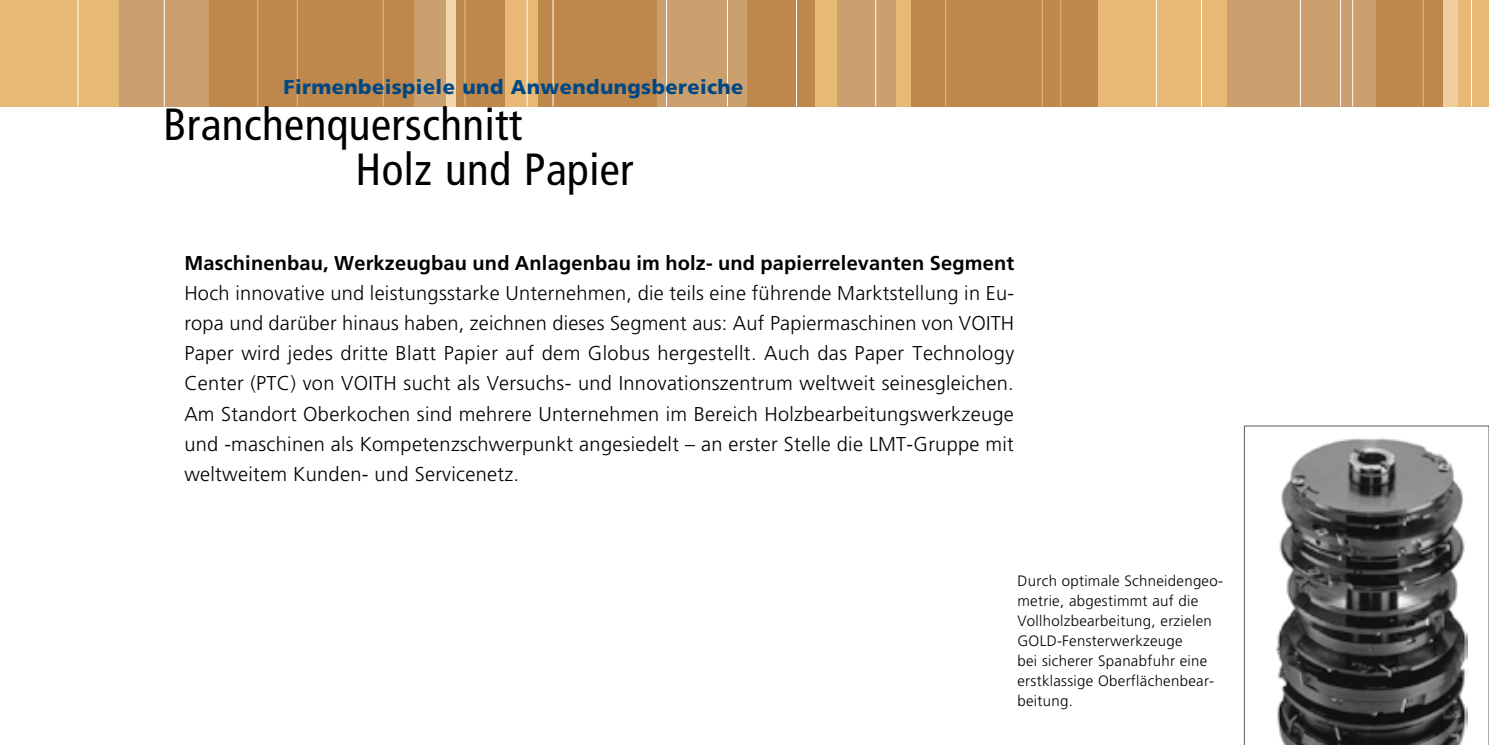
<style>
.page{position:relative;width:1489px;height:745px;background:#fff}
.page>*{position:absolute;margin:0;border:0;box-sizing:border-box;transform-origin:0 0}
.t1{font:condensed 45px/45px "Frutiger";letter-spacing:.01em;color:#000}
.t2{font:300 20px/30px "Frutiger";letter-spacing:.015em;color:#000;text-align:justify}
.t3{font:700 20px "Frutiger";letter-spacing:.01em;color:#000}
.t4{font:900 20px "Frutiger";letter-spacing:.02em;color:#004885}
.t5{font:300 15px/20px "Frutiger";letter-spacing:.02em;color:#000}
</style>
<div class="page">
<hr style="left:1488px;top:0;width:1px;height:106px;background:#e7b974">
<div style="left:208px;top:0;width:206px;height:106px;background:#be884d"></div>
<div style="left:414px;top:0;width:32px;height:106px;background:#cba06e"></div>
<div style="left:446px;top:0;width:10px;height:106px;background:#f2d6ad"></div>
<div style="left:0;top:0;width:119px;height:106px;background:#e7b974"></div>
<div style="left:456px;top:0;width:49px;height:106px;background:#be884d"></div>
<div style="left:1375px;top:0;width:68px;height:106px;background:#be884d"></div>
<div style="left:505px;top:0;width:33px;height:106px;background:#e7b974"></div>
<div style="left:119px;top:0;width:89px;height:106px;background:#cba06e"></div>
<div style="left:746px;top:0;width:69px;height:106px;background:#be884d"></div>
<div style="left:837px;top:0;width:59px;height:106px;background:#cba06e"></div>
<div style="left:815px;top:0;width:22px;height:106px;background:#e7b974"></div>
<div style="left:896px;top:0;width:15px;height:106px;background:#e7b974"></div>
<div style="left:1443px;top:0;width:14px;height:106px;background:#efce9e"></div>
<div style="left:538px;top:0;width:119px;height:106px;background:#be884d"></div>
<div style="left:1226px;top:0;width:97px;height:106px;background:#cba06e"></div>
<div style="left:1457px;top:0;width:31px;height:106px;background:#e7b974"></div>
<div style="left:911px;top:0;width:187px;height:106px;background:#be884d"></div>
<div style="left:1098px;top:0;width:128px;height:106px;background:#e7b974"></div>
<div style="left:657px;top:0;width:89px;height:106px;background:#cba06e"></div>
<div style="left:1323px;top:0;width:52px;height:106px;background:#cba06e"></div>
<hr style="left:297px;top:0;width:1px;height:106px;background:#e7b974">
<hr style="left:257px;top:0;width:1px;height:106px;background:#e7b974">
<hr style="left:164px;top:0;width:1px;height:106px;background:#fff">
<hr style="left:77px;top:0;width:1px;height:106px;background:#fff">
<hr style="left:382px;top:0;width:1px;height:106px;background:#e7b974">
<hr style="left:464px;top:0;width:1px;height:106px;background:#e7b974">
<hr style="left:526px;top:0;width:1px;height:106px;background:#fff">
<hr style="left:552px;top:0;width:1px;height:106px;background:#fff">
<hr style="left:666px;top:0;width:1px;height:106px;background:#fff">
<hr style="left:727px;top:0;width:1px;height:106px;background:#fff">
<hr style="left:796px;top:0;width:1px;height:106px;background:#fff">
<hr style="left:875px;top:0;width:1px;height:106px;background:#fff">
<hr style="left:945px;top:0;width:1px;height:106px;background:#e7b974">
<hr style="left:1041px;top:0;width:1px;height:106px;background:#e7b974">
<hr style="left:1060px;top:0;width:1px;height:106px;background:#e7b974">
<hr style="left:1155px;top:0;width:1px;height:106px;background:#fff">
<hr style="left:1200px;top:0;width:1px;height:106px;background:#fff">
<hr style="left:1299px;top:0;width:1px;height:106px;background:#fff">
<hr style="left:1339px;top:0;width:1px;height:106px;background:#fff">
<hr style="left:1351px;top:0;width:1px;height:106px;background:#fff">
<hr style="left:1470px;top:0;width:1px;height:106px;background:#fff">
<hr style="left:1422px;top:0;width:1px;height:106px;background:#e7b974">
<svg style="left:1243px;top:425px;width:245px;height:319px"></svg>
<p class="t4" style="left:283px;top:74px;width:461px">Firmenbeispiele und Anwendungsbereiche</p>
<h1 class="t1" style="left:355px;top:102px;width:279px;text-indent:-192px">Branchenquerschnitt<br>Holz und Papier</h1>
<p class="t3" style="left:184px;top:251px;width:831px">Maschinenbau, Werkzeugbau und Anlagenbau im holz- und papierrelevanten Segment</p>
<p class="t2" style="left:184px;top:278px;width:831px">Hoch innovative und leistungsstarke Unternehmen, die teils eine führende Marktstellung in Eu&shy;ropa und darüber hinaus haben, zeichnen dieses Segment aus: Auf Papiermaschinen von VOITH Paper wird jedes dritte Blatt Papier auf dem Globus hergestellt. Auch das Paper Technology Center (PTC) von VOITH sucht als Versuchs- und Innovationszentrum weltweit seinesgleichen.<br>Am Standort Oberkochen sind mehrere Unternehmen im Bereich Holzbearbeitungswerkzeuge und -maschinen als Kompetenzschwerpunkt angesiedelt – an erster Stelle die LMT-Gruppe mit weltweitem Kunden- und Servicenetz.</p>
<p class="t5" style="left:1017px;top:570px;width:207px">Durch optimale Schneidengeo&shy;metrie, abgestimmt auf die<br>Vollholzbearbeitung, erzielen<br>GOLD-Fensterwerkzeuge<br>bei sicherer Spanabfuhr eine erstklassige Oberflächenbear&shy;beitung.</p>
</div>
